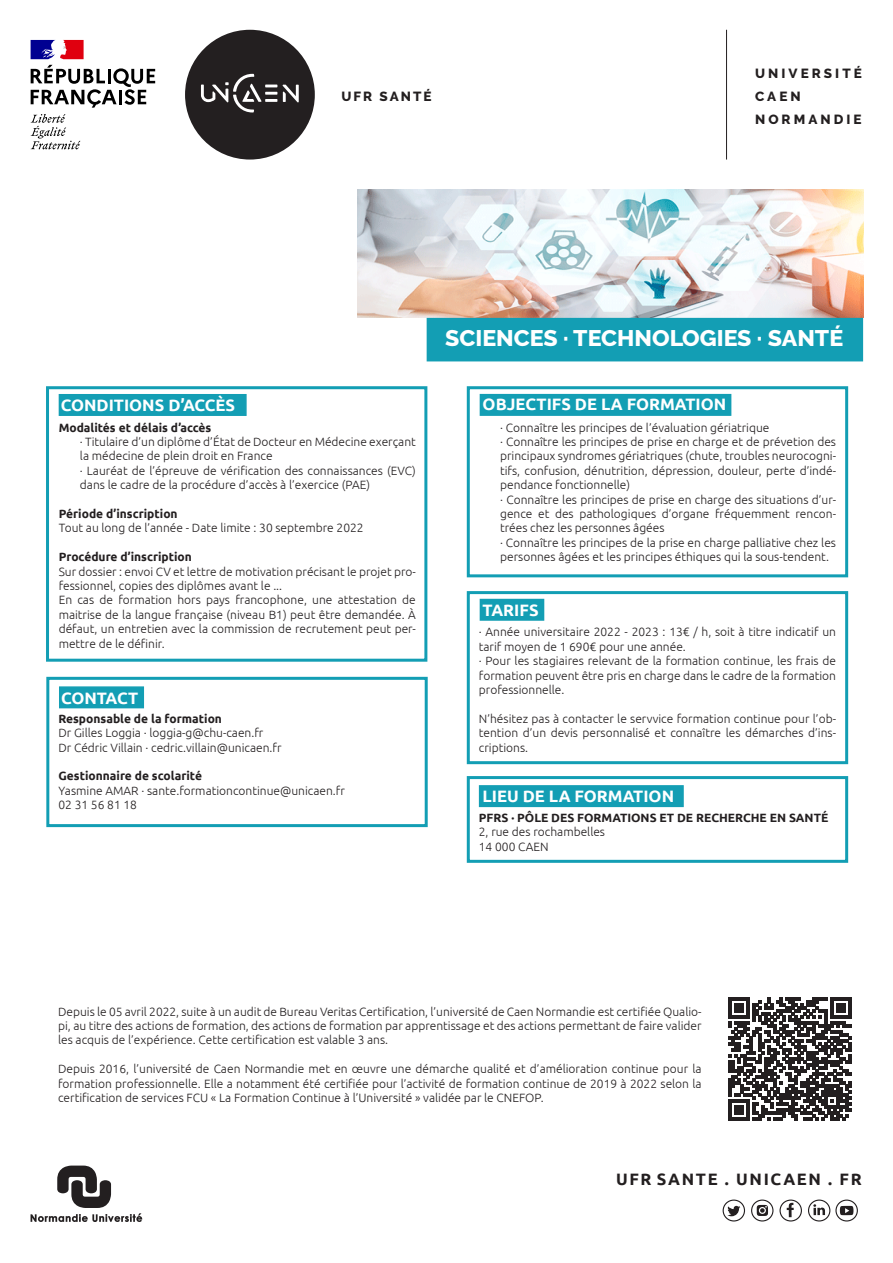
<style>
.page{position:relative;width:893px;height:1263px;background:#fff}
.page>*{position:absolute;margin:0;border:0;box-sizing:border-box;transform-origin:0 0}
.t1{font:800 22.5px "Raleway";color:#fff}
.t2{font:700 16.5px "Ubuntu";color:#fff}
.t3{font:700 16.5px "Ubuntu";letter-spacing:.1em;color:#231f20}
.Description_Etabliss{font:800 13.2px/23.1px "Raleway";letter-spacing:.225em;color:#231f20}
.Description_Structur{font:800 13.2px "Raleway";letter-spacing:.15em;color:#231f20}
.t4{font:300 12px/14.4px "Ubuntu";color:#231f20;text-align:justify}
.t5{font:700 12px "Ubuntu";color:#231f20}
</style>
<div class="page">
<hr style="left:726px;top:30px;width:1px;height:130px;background:#231f20">
<svg style="left:727px;top:1206px;width:13px;height:10px"></svg>
<div style="left:723px;top:1199px;width:22px;height:22px;border:1px solid #231f20;border-radius:50%"></div>
<svg style="left:787px;top:1203px;width:7px;height:14px"></svg>
<div style="left:779px;top:1199px;width:23px;height:22px;border:1px solid #231f20;border-radius:50%"></div>
<div style="left:808px;top:1199px;width:22px;height:22px;border:1px solid #231f20;border-radius:50%"></div>
<svg style="left:813px;top:1204px;width:12px;height:11px"></svg>
<div style="left:751px;top:1199px;width:23px;height:22px;border:1px solid #231f20;border-radius:50%"></div>
<svg style="left:757px;top:1205px;width:11px;height:11px"></svg>
<div style="left:835px;top:1199px;width:23px;height:22px;border:1px solid #231f20;border-radius:50%"></div>
<svg style="left:840px;top:1206px;width:13px;height:9px"></svg>
<svg style="left:185px;top:30px;width:130px;height:130px"></svg>
<svg style="left:31px;top:1165px;width:111px;height:57px"></svg>
<svg style="left:31px;top:65px;width:124px;height:43px"></svg>
<svg style="left:31px;top:114px;width:49px;height:35px"></svg>
<svg style="left:31px;top:40px;width:53px;height:19px"></svg>
<img style="left:357px;top:189px;width:506px;height:129px">
<div style="left:427px;top:318px;width:436px;height:43px;background:#139eb4"></div>
<div style="left:46px;top:386px;width:381px;height:276px;border:3px solid #139eb4"></div>
<div style="left:467px;top:386px;width:381px;height:191px;border:3px solid #139eb4"></div>
<div style="left:59px;top:394px;width:188px;height:22px;background:#139eb4"></div>
<div style="left:480px;top:394px;width:251px;height:22px;background:#139eb4;border:2px solid #139eb4"></div>
<div style="left:46px;top:677px;width:382px;height:150px;border:3px solid #139eb4"></div>
<div style="left:59px;top:686px;width:85px;height:22px;background:#139eb4;border:2px solid #139eb4"></div>
<svg style="left:729px;top:997px;width:123px;height:123px"></svg>
<div style="left:467px;top:591px;width:381px;height:173px;border:3px solid #139eb4"></div>
<div style="left:480px;top:599px;width:64px;height:22px;background:#139eb4;border:2px solid #139eb4"></div>
<div style="left:467px;top:776px;width:381px;height:87px;border:3px solid #139eb4"></div>
<div style="left:479px;top:785px;width:205px;height:22px;background:#139eb4;border:2px solid #139eb4"></div>
<p class="Description_Structur" style="left:341px;top:89px;width:92px">UFR SANTÉ</p>
<p class="Description_Etabliss" style="left:755px;top:62px;width:108px">UNIVERSITÉ<br>CAEN<br>NORMANDIE</p>
<p class="t2" style="left:61px;top:395px;width:176px">CONDITIONS D’ACCÈS</p>
<p class="t5" style="left:59px;top:420px;width:154px">Modalités et délais d’accès</p>
<p class="t4" style="left:80px;top:434px;width:337px">· Titulaire d’un diplôme d’État de Docteur en Médecine exerçant la médecine de plein droit en France</p>
<p class="t4" style="left:80px;top:463px;width:337px">· Lauréat de l’épreuve de vérification des connaissances (EVC) dans le cadre de la procédure d’accès à l’exercice (PAE)</p>
<p class="t5" style="left:59px;top:506px;width:121px">Période d’inscription</p>
<p class="t4" style="left:59px;top:521px;width:306px">Tout au long de l’année - Date limite : 30 septembre 2022</p>
<p class="t5" style="left:59px;top:550px;width:135px">Procédure d’inscription</p>
<p class="t4" style="left:59px;top:564px;width:359px">Sur dossier : envoi CV et lettre de motivation précisant le projet pro&shy;fessionnel, copies des diplômes avant le ...</p>
<p class="t4" style="left:59px;top:593px;width:359px">En cas de formation hors pays francophone, une attestation de maitrise de la langue française (niveau B1) peut être demandée. À défaut, un entretien avec la commission de recrutement peut per&shy;mettre de le définir.</p>
<p class="t2" style="left:61px;top:688px;width:79px">CONTACT</p>
<p class="t5" style="left:58px;top:711px;width:165px">Responsable de la formation</p>
<p class="t4" style="left:58px;top:725px;width:206px">Dr Gilles Loggia · loggia-g@chu-caen.fr</p>
<p class="t4" style="left:58px;top:740px;width:225px">Dr Cédric Villain · cedric.villain@unicaen.fr</p>
<p class="t5" style="left:58px;top:769px;width:145px">Gestionnaire de scolarité</p>
<p class="t4" style="left:58px;top:783px;width:288px">Yasmine AMAR · sante.formationcontinue@unicaen.fr</p>
<p class="t4" style="left:58px;top:797px;width:80px">02 31 56 81 18</p>
<p class="t1" style="left:445px;top:326px;width:399px">SCIENCES · TECHNOLOGIES · SANTÉ</p>
<p class="t2" style="left:483px;top:394px;width:245px">OBJECTIFS DE LA FORMATION</p>
<p class="t4" style="left:500px;top:420px;width:271px">· Connaître les principes de l’évaluation gériatrique</p>
<p class="t4" style="left:500px;top:434px;width:337px">· Connaître les principes de prise en charge et de prévetion des principaux syndromes gériatriques (chute, troubles neurocogni&shy;tifs, confusion, dénutrition, dépression, douleur, perte d’indé&shy;pendance fonctionnelle)</p>
<p class="t4" style="left:500px;top:492px;width:337px">· Connaître les principes de prise en charge des situations d’ur&shy;gence et des pathologiques d’organe fréquemment rencon&shy;trées chez les personnes âgées</p>
<p class="t4" style="left:500px;top:535px;width:337px">· Connaître les principes de la prise en charge palliative chez les personnes âgées et les principes éthiques qui la sous-tendent.</p>
<p class="t2" style="left:483px;top:600px;width:57px">TARIFS</p>
<p class="t4" style="left:479px;top:625px;width:359px">· Année universitaire 2022 - 2023 : 13€ / h, soit à titre indicatif un tarif moyen de 1 690€ pour une année.</p>
<p class="t4" style="left:479px;top:653px;width:359px">· Pour les stagiaires relevant de la formation continue, les frais de formation peuvent être pris en charge dans le cadre de la formation professionnelle.</p>
<p class="t4" style="left:479px;top:711px;width:359px">N’hésitez pas à contacter le servvice formation continue pour l’ob&shy;tention d’un devis personnalisé et connaître les démarches d’ins&shy;criptions.</p>
<p class="t2" style="left:483px;top:786px;width:193px">LIEU DE LA FORMATION</p>
<p class="t5" style="left:479px;top:810px;width:351px">PFRS · PÔLE DES FORMATIONS ET DE RECHERCHE EN SANTÉ</p>
<p class="t4" style="left:479px;top:824px;width:128px">2, rue des rochambelles</p>
<p class="t4" style="left:479px;top:839px;width:71px">14 000 CAEN</p>
<p class="t4" style="left:58px;top:1004px;width:645px">Depuis le 05 avril 2022, suite à un audit de Bureau Veritas Certification, l’université de Caen Normandie est certifiée Qualio&shy;pi, au titre des actions de formation, des actions de formation par apprentissage et des actions permettant de faire valider les acquis de l’expérience. Cette certification est valable 3 ans.</p>
<p class="t4" style="left:58px;top:1061px;width:645px">Depuis 2016, l’université de Caen Normandie met en œuvre une démarche qualité et d’amélioration continue pour la formation professionnelle. Elle a notamment été certifiée pour l’activité de formation continue de 2019 à 2022 selon la certification de services FCU « La Formation Continue à l’Université » validée par le CNEFOP.</p>
<p class="t3" style="left:616px;top:1169px;width:247px">UFR SANTE . UNICAEN . FR</p>
</div>
